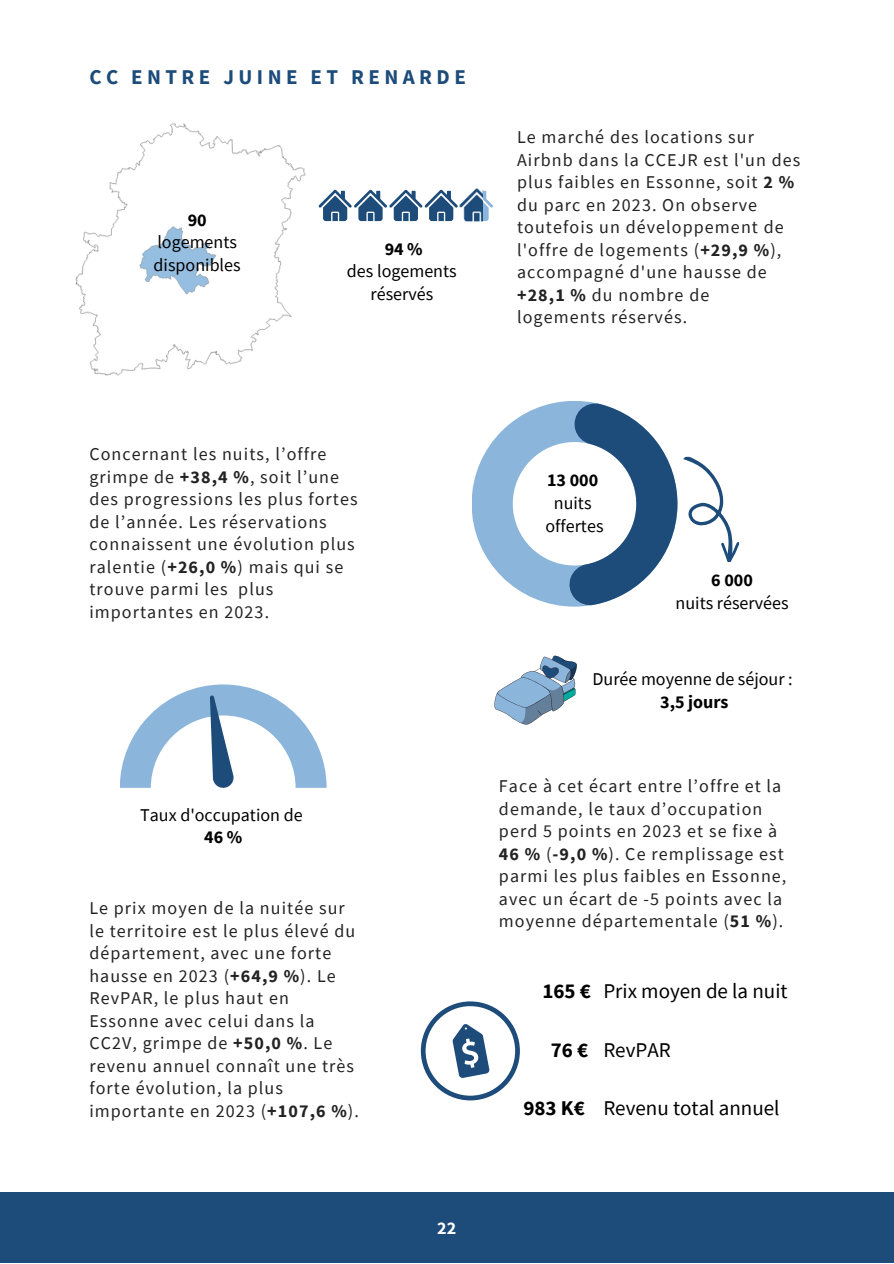
<style>
.page{position:relative;width:894px;height:1264px;background:#fff}
.page>*{position:absolute;margin:0;border:0;box-sizing:border-box;transform-origin:0 0}
.t1{font:21px "Source Sans Pro";color:#000}
.t2{font:700 21px "Source Sans Pro";letter-spacing:.21em;color:#1d4b7a}
.t3{font:700 21px "Source Sans Pro";color:#000}
.t4{font:18px/22.5px "Source Sans Pro";letter-spacing:.06em;color:#222}
.t5{font:18px "Source Sans Pro";color:#000}
.t6{font:700 18px "Source Sans Pro";color:#000}
.t7{font:700 18px "Source Sans Pro";color:#fff}
.s1{font-weight:700}
</style>
<div class="page">
<svg style="left:120px;top:684px;width:206px;height:103px"></svg>
<svg style="left:421px;top:1001px;width:98px;height:99px"></svg>
<svg style="left:417px;top:190px;width:76px;height:31px"></svg>
<svg style="left:472px;top:401px;width:268px;height:205px"></svg>
<div style="left:0;top:1192px;width:893px;height:71px;background:#1d4b7a"></div>
<img style="left:75px;top:123px;width:342px;height:253px">
<svg style="left:494px;top:655px;width:83px;height:69px"></svg>
<img style="left:460px;top:188px;width:22px;height:34px">
<p class="t2" style="left:89px;top:64px;width:378px">CC ENTRE JUINE ET RENARDE</p>
<p class="t6" style="left:188px;top:208px;width:21px">90</p>
<p class="t5" style="left:157px;top:230px;width:81px">logements</p>
<p class="t5" style="left:154px;top:253px;width:88px">disponibles</p>
<p class="t6" style="left:384px;top:237px;width:40px">94%</p>
<p class="t5" style="left:347px;top:259px;width:111px">des logements</p>
<p class="t5" style="left:370px;top:282px;width:64px">réservés</p>
<p class="t4" style="left:517px;top:126px;width:285px">Le marché des locations sur<br>Airbnb dans la CCEJR est l'un des plus faibles en Essonne, soit <span class="s1">2 % </span>du parc en 2023. On observe toutefois un développement de l'offre de logements (<span class="s1">+29,9 %</span>), accompagné d'une hausse de <span class="s1">+28,1 %</span> du nombre de logements réservés.</p>
<p class="t4" style="left:89px;top:442px;width:270px">Concernant les nuits, l’offre grimpe de <span class="s1">+38,4 %</span>, soit l’une des progressions les plus fortes de l’année. Les réservations connaissent une évolution plus ralentie (<span class="s1">+26,0 %</span>) mais qui se trouve parmi les plus importantes en 2023.</p>
<p class="t5" style="left:140px;top:803px;width:164px">Taux d'occupation de</p>
<p class="t6" style="left:204px;top:825px;width:40px">46%</p>
<p class="t4" style="left:89px;top:896px;width:271px">Le prix moyen de la nuitée sur le territoire est le plus élevé du département, avec une forte hausse en 2023 (<span class="s1">+64,9 %</span>). Le<br>RevPAR, le plus haut en<br>Essonne avec celui dans la<br>CC2V, grimpe de <span class="s1">+50,0 %</span>. Le revenu annuel connaît une très forte évolution, la plus importante en 2023 (<span class="s1">+107,6 %</span>).</p>
<p class="t7" style="left:437px;top:1216px;width:21px">22</p>
<p class="t6" style="left:547px;top:469px;width:53px">13 000</p>
<p class="t5" style="left:553px;top:491px;width:39px">nuits</p>
<p class="t5" style="left:545px;top:514px;width:59px">offertes</p>
<p class="t6" style="left:711px;top:568px;width:43px">6 000</p>
<p class="t5" style="left:675px;top:591px;width:114px">nuits réservées</p>
<h2 class="t5" style="left:592px;top:667px;width:202px">Durée moyenne de séjour :</h2>
<h1 class="t6" style="left:660px;top:689px;width:70px">3,5 jours</h1>
<h2 class="t4" style="left:499px;top:774px;width:289px">Face à cet écart entre l’offre et la demande, le taux d’occupation perd 5 points en 2023 et se fixe à<br><span class="s1">46 %</span> (<span class="s1">-9,0 %</span>). Ce remplissage est parmi les plus faibles en Essonne, avec un écart de -5 points avec la moyenne départementale (<span class="s1">51 %</span>).</h2>
<p class="t3" style="left:542px;top:977px;width:50px">165 €</p>
<p class="t3" style="left:550px;top:1035px;width:39px">76€</p>
<h1 class="t1" style="left:603px;top:977px;width:186px">Prix moyen de la nuit</h1>
<p class="t1" style="left:603px;top:1035px;width:69px">RevPAR</p>
<p class="t3" style="left:523px;top:1094px;width:63px">983 K€</p>
<p class="t1" style="left:603px;top:1094px;width:178px">Revenu total annuel</p>
</div>
